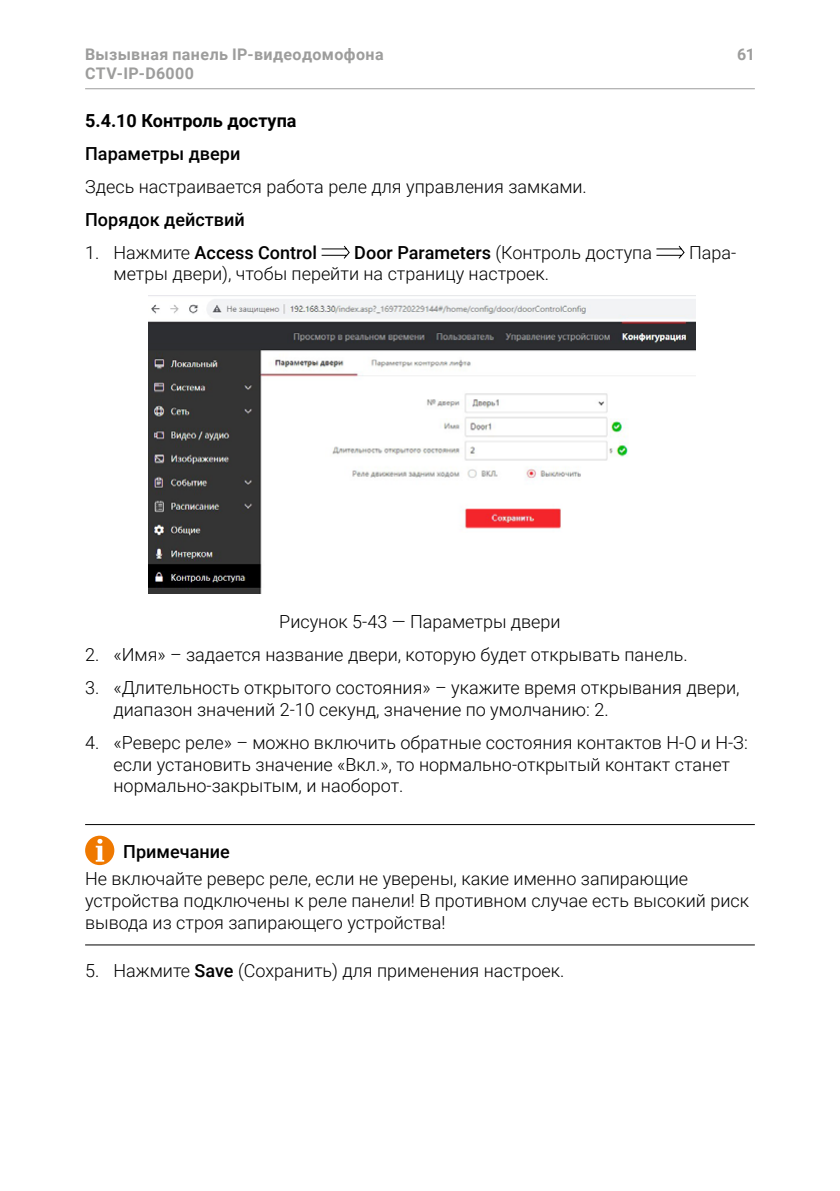
<style>
.page{position:relative;width:840px;height:1191px;background:#fff}
.page>*{position:absolute;margin:0;border:0;box-sizing:border-box;transform-origin:0 0}
.t1{font:300 18px/21.6px "Roboto";color:#000}
.t2{font:500 18px "Roboto";color:#000}
.t3{font:700 18px "Roboto";color:#000}
.t4{font:700 16px/19.2px "Roboto";letter-spacing:.025em;color:#9d9d9c}
.s1{font-weight:300}
.s2{font-weight:500}
</style>
<div class="page">
<hr style="left:85px;top:88px;width:669px;height:1px;background:#9d9d9c">
<svg style="left:321px;top:245px;width:29px;height:14px"></svg>
<svg style="left:656px;top:245px;width:29px;height:14px"></svg>
<img style="left:148px;top:295px;width:547px;height:298px">
<hr style="left:85px;top:824px;width:669px;height:1px;background:#000">
<div style="left:85px;top:835px;width:29px;height:30px;background:#ef7900;border-radius:50%"></div>
<svg style="left:96px;top:839px;width:8px;height:22px"></svg>
<hr style="left:85px;top:944px;width:669px;height:1px;background:#000">
<p class="t4" style="left:85px;top:44px;width:300px">Вызывная панель IP-видеодомофона<br>CTV-IP-D6000</p>
<p class="t4" style="left:736px;top:44px;width:19px">61</p>
<p class="t3" style="left:85px;top:108px;width:213px">5.4.10 Контроль доступа</p>
<p class="t2" style="left:85px;top:141px;width:157px">Параметры двери</p>
<p class="t1" style="left:85px;top:175px;width:503px">Здесь настраивается работа реле для управления замками.</p>
<p class="t2" style="left:85px;top:207px;width:161px">Порядок действий</p>
<p class="t2" style="left:85px;top:240px;width:233px"><span class="s1">1. Нажмите</span> Access Control</p>
<p class="t1" style="left:354px;top:241px;width:299px"><span class="s2">Door Parameters</span> (Контроль доступа</p>
<p class="t1" style="left:688px;top:241px;width:49px">Пара-</p>
<p class="t1" style="left:113px;top:262px;width:437px">метры двери), чтобы перейти на страницу настроек.</p>
<p class="t1" style="left:279px;top:610px;width:283px">Рисунок 5-43 — Параметры двери</p>
<p class="t1" style="left:85px;top:643px;width:603px">2. «Имя» – задается название двери, которую будет открывать панель.</p>
<p class="t1" style="left:113px;top:676px;width:627px;text-indent:-28px">3. «Длительность открытого состояния» – укажите время открывания двери, диапазон значений 2-10 секунд, значение по умолчанию: 2.</p>
<p class="t1" style="left:113px;top:731px;width:635px;text-indent:-28px">4. «Реверс реле» – можно включить обратные состояния контактов Н-О и Н-З: если установить значение «Вкл.», то нормально-открытый контакт станет нормально-закрытым, и наоборот.</p>
<p class="t2" style="left:123px;top:839px;width:108px">Примечание</p>
<p class="t1" style="left:85px;top:867px;width:665px">Не включайте реверс реле, если не уверены, какие именно запирающие устройства подключены к реле панели! В противном случае есть высокий риск вывода из строя запирающего устройства!</p>
<p class="t1" style="left:85px;top:959px;width:480px">5. Нажмите <span class="s2">Save</span> (Сохранить) для применения настроек.</p>
</div>
